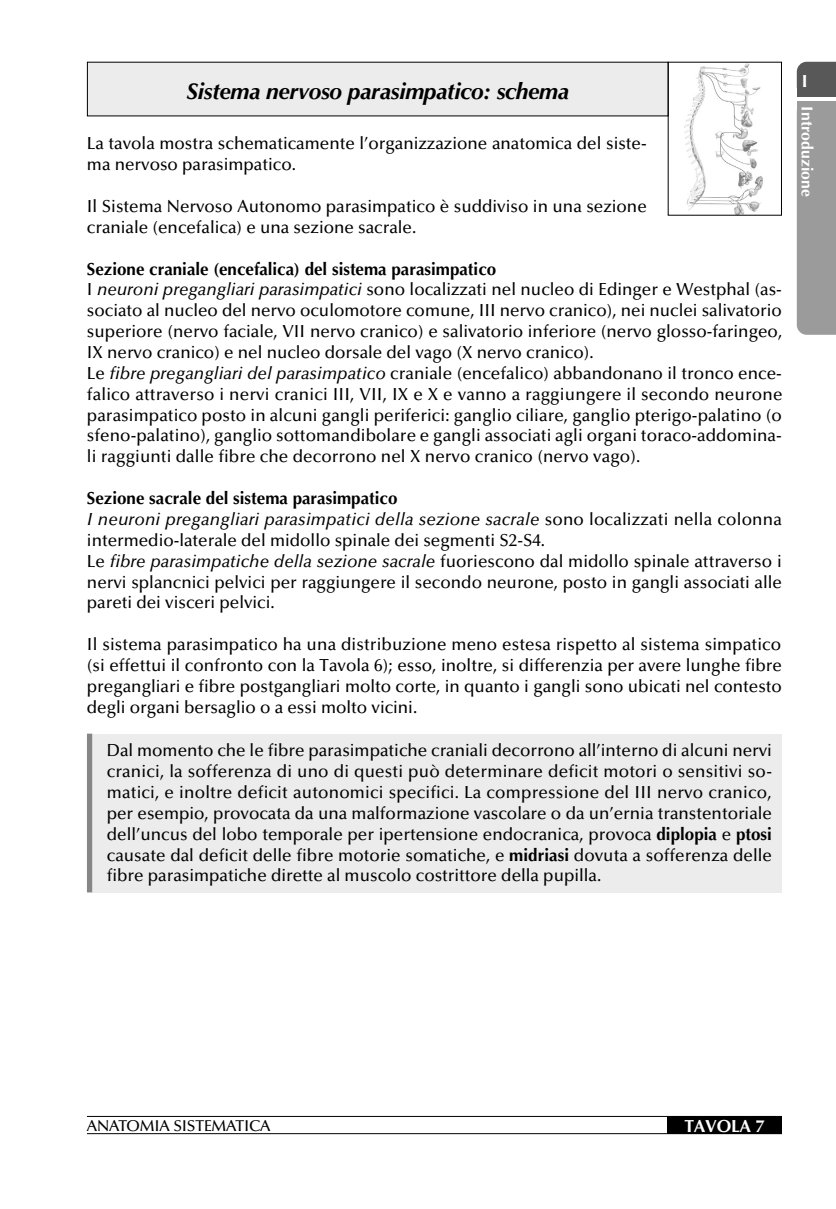
<style>
.page{position:relative;width:836px;height:1209px;background:#fff}
.page>*{position:absolute;margin:0;border:0;box-sizing:border-box;transform-origin:0 0}
.t1{font:italic 700 22.75px "Optima LT Std";letter-spacing:-.015em;color:#000}
.t2{font:500 17.5px/20.8px "Optima LT Std";color:#000}
.t3{font:700 17.5px "Optima LT Std";letter-spacing:-.015em;color:#fff}
.t4{font:500 15.75px "Optima LT Std";letter-spacing:-.015em;color:#000}
.t5{font:700 15.75px "Optima LT Std";letter-spacing:.005em;color:#fff}
.s1{font-weight:700}
.s2{font-style:italic}
</style>
<div class="page">
<div style="left:667px;top:1116px;width:114px;height:17px;background:#000"></div>
<hr style="left:87px;top:1115px;width:694px;height:1px;background:#000">
<hr style="left:87px;top:1132px;width:694px;height:1px;background:#000">
<div style="left:87px;top:62px;width:581px;height:54px;background:#ececec"></div>
<div style="left:87px;top:733px;width:694px;height:159px;background:#ececec"></div>
<div style="left:87px;top:733px;width:5px;height:159px;background:#868686"></div>
<img style="left:684px;top:64px;width:79px;height:149px">
<svg style="left:796px;top:62px;width:39px;height:273px;background:#969696"></svg>
<div style="left:796px;top:101px;width:39px;height:18px;background:#9b9b9b"></div>
<h1 class="t1" style="left:186px;top:78px;width:384px">Sistema nervoso parasimpatico: schema</h1>
<p class="t2" style="left:87px;top:133px;width:561px">La tavola mostra schematicamente l’organizzazione anatomica del siste&shy;ma nervoso parasimpatico.</p>
<p class="t2" style="left:87px;top:196px;width:561px">Il Sistema Nervoso Autonomo parasimpatico è suddiviso in una sezione craniale (encefalica) e una sezione sacrale.</p>
<p class="t2" style="left:87px;top:259px;width:697px"><span class="s1">Sezione craniale (encefalica) del sistema parasimpatico<br></span>I <span class="s2">neuroni pregangliari parasimpatici</span> sono localizzati nel nucleo di Edinger e Westphal (as&shy;sociato al nucleo del nervo oculomotore comune, III nervo cranico), nei nuclei salivatorio superiore (nervo faciale, VII nervo cranico) e salivatorio inferiore (nervo glosso-faringeo, IX nervo cranico) e nel nucleo dorsale del vago (X nervo cranico).<br>Le <span class="s2">fibre pregangliari del parasimpatico</span> craniale (encefalico) abbandonano il tronco ence&shy;falico attraverso i nervi cranici III, VII, IX e X e vanno a raggiungere il secondo neurone parasimpatico posto in alcuni gangli periferici: ganglio ciliare, ganglio pterigo-palatino (o sfeno-palatino), ganglio sottomandibolare e gangli associati agli organi toraco-addomina&shy;li raggiunti dalle fibre che decorrono nel X nervo cranico (nervo vago).</p>
<p class="t2" style="left:87px;top:488px;width:696px"><span class="s1">Sezione sacrale del sistema parasimpatico<br></span><span class="s2">I neuroni pregangliari parasimpatici della sezione sacrale</span> sono localizzati nella colonna intermedio-laterale del midollo spinale dei segmenti S2-S4.<br>Le <span class="s2">fibre parasimpatiche della sezione sacrale</span> fuoriescono dal midollo spinale attraverso i nervi splancnici pelvici per raggiungere il secondo neurone, posto in gangli associati alle pareti dei visceri pelvici.</p>
<p class="t2" style="left:87px;top:634px;width:696px;text-align:justify">Il sistema parasimpatico ha una distribuzione meno estesa rispetto al sistema simpatico (si effettui il confronto con la Tavola 6); esso, inoltre, si differenzia per avere lunghe fibre pregangliari e fibre postgangliari molto corte, in quanto i gangli sono ubicati nel contesto degli organi bersaglio o a essi molto vicini.</p>
<p class="t2" style="left:107px;top:740px;width:666px;text-align:justify">Dal momento che le fibre parasimpatiche craniali decorrono all’interno di alcuni nervi cranici, la sofferenza di uno di questi può determinare deficit motori o sensitivi so&shy;matici, e inoltre deficit autonomici specifici. La compressione del III nervo cranico, per esempio, provocata da una malformazione vascolare o da un’ernia transtentoriale dell’uncus del lobo temporale per ipertensione endocranica, provoca <span class="s1">diplopia</span> e <span class="s1">ptosi </span>causate dal deficit delle fibre motorie somatiche, e <span class="s1">midriasi</span> dovuta a sofferenza delle fibre parasimpatiche dirette al muscolo costrittore della pupilla.</p>
<p class="t3" style="left:801px;top:71px;width:7px">I</p>
<p class="t5" style="left:816px;top:106px;width:92px;rotate:90deg">Introduzione</p>
<p class="t4" style="left:87px;top:1116px;width:185px">ANATOMIA SISTEMATICA</p>
<p class="t3" style="left:684px;top:1115px;width:82px">TAVOLA 7</p>
</div>
